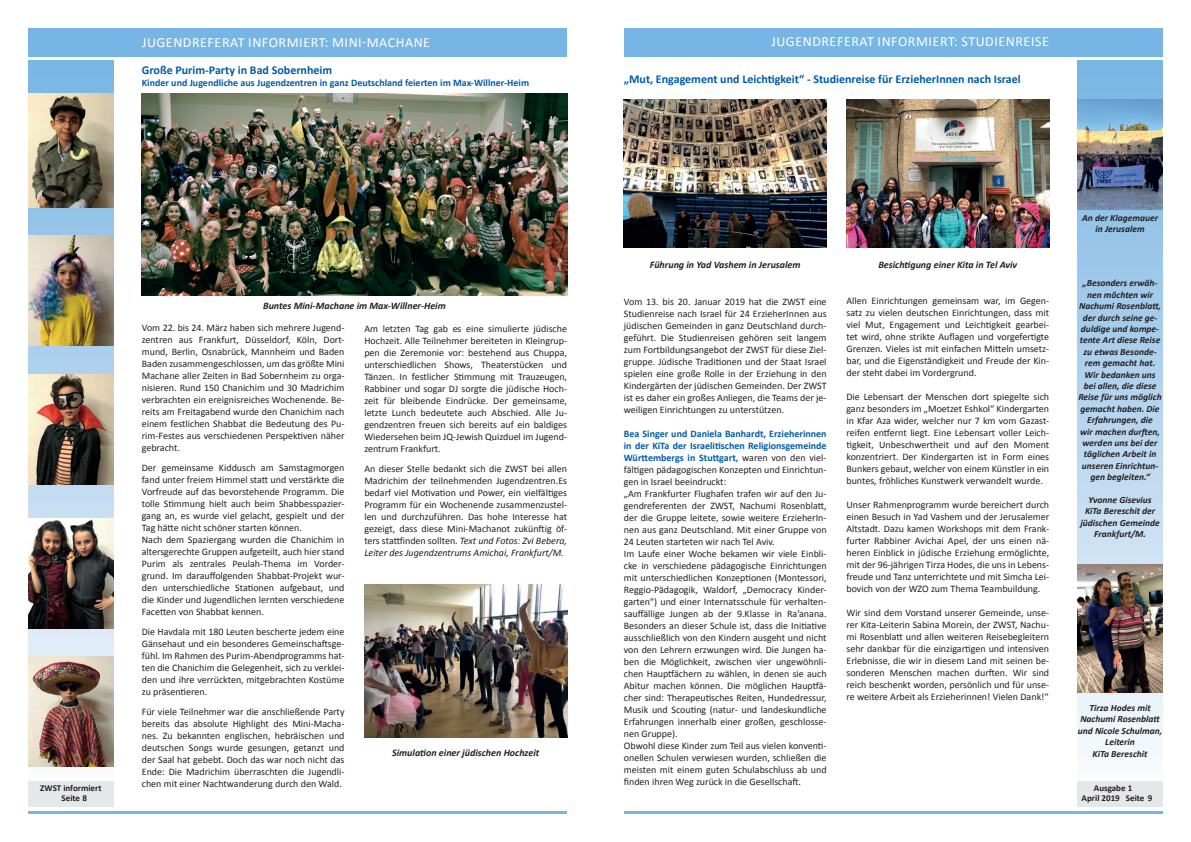
<style>
.page{position:relative;width:1191px;height:842px;background:#fff}
.page>*{position:absolute;margin:0;border:0;box-sizing:border-box;transform-origin:0 0}
.t1{font:14px "Calibri";letter-spacing:.04em;color:#fff}
.t2{font:700 12px "Calibri";color:#015aaa}
.t3{font:10px/12px "Calibri";color:#231f20;text-align:justify}
.t4{font:italic 700 10px "Calibri";color:#231f20}
.t5{font:700 10px "Calibri";color:#015aaa}
.t6{font:italic 700 9.5px/11.4px "Calibri";color:#231f20;text-align:center}
.t7{font:700 9px/10.8px "Calibri";color:#231f20}
.s1{font-weight:700;color:#015aaa}
.s2{font-style:italic}
</style>
<div class="page">
<div style="left:28px;top:28px;width:539px;height:29px;background:#77b6e4"></div>
<svg style="left:28px;top:61px;width:85px;height:595px;background:#abcde9"></svg>
<svg style="left:1077px;top:61px;width:85px;height:693px;background:#b5d4ee"></svg>
<div style="left:28px;top:780px;width:85px;height:26px;background:#e6e7e9"></div>
<div style="left:1077px;top:780px;width:85px;height:26px;background:#e6e7e9"></div>
<hr style="left:28px;top:811px;width:539px;height:3px;background:#77b6e4">
<div style="left:624px;top:28px;width:538px;height:29px;background:#77b6e4"></div>
<hr style="left:624px;top:811px;width:538px;height:3px;background:#77b6e4">
<img style="left:624px;top:99px;width:202px;height:149px">
<img style="left:1077px;top:99px;width:85px;height:110px">
<img style="left:1077px;top:564px;width:85px;height:129px">
<img style="left:846px;top:99px;width:203px;height:149px">
<img style="left:142px;top:94px;width:425px;height:201px">
<img style="left:28px;top:235px;width:85px;height:111px">
<img style="left:28px;top:374px;width:85px;height:110px">
<img style="left:28px;top:518px;width:85px;height:110px">
<img style="left:28px;top:94px;width:85px;height:113px">
<img style="left:28px;top:656px;width:85px;height:111px">
<img style="left:364px;top:585px;width:203px;height:152px">
<h1 class="t1" style="left:142px;top:34px;width:289px">JUGENDREFERAT INFORMIERT: MINI-MACHANE</h1>
<h1 class="t1" style="left:771px;top:33px;width:279px">JUGENDREFERAT INFORMIERT: STUDIENREISE</h1>
<p class="t2" style="left:624px;top:72px;width:398px">„Mut, Engagement und Leichtigkeit“ - Studienreise für ErzieherInnen nach Israel</p>
<p class="t2" style="left:142px;top:62px;width:192px">Große Purim-Party in Bad Sobernheim</p>
<p class="t5" style="left:142px;top:76px;width:389px">Kinder und Jugendliche aus Jugendzentren in ganz Deutschland feierten im Max-Willner-Heim</p>
<p class="t6" style="left:1082px;top:211px;width:77px">An der Klagemauer in Jerusalem</p>
<p class="t4" style="left:650px;top:259px;width:152px">Führung in Yad Vashem in Jerusalem</p>
<p class="t3" style="left:624px;top:296px;width:204px">Vom 13. bis 20. Januar 2019 hat die ZWST eine Studienreise nach Israel für 24 ErzieherInnen aus jüdischen Gemeinden in ganz Deutschland durch&shy;geführt. Die Studienreisen gehören seit langem zum Fortbildungsangebot der ZWST für diese Ziel&shy;gruppe. Jüdische Traditionen und der Staat Israel spielen eine große Rolle in der Erziehung in den Kindergärten der jüdischen Gemeinden. Der ZWST ist es daher ein großes Anliegen, die Teams der je&shy;weiligen Einrichtungen zu unterstützen.</p>
<p class="t3" style="left:624px;top:428px;width:204px;text-align:left"><span class="s1">Bea Singer und Daniela Banhardt, Erzieherinnen in der KiTa der Israelitischen Religionsgemeinde Württembergs in Stuttgart,</span> waren von den viel&shy;fältigen pädagogischen Konzepten und Einrichtun&shy;gen in Israel beeindruckt:<br>„Am Frankfurter Flughafen trafen wir auf den Ju&shy;gendreferenten der ZWST, Nachumi Rosenblatt, der die Gruppe leitete, sowie weitere ErzieherIn&shy;nen aus ganz Deutschland. Mit einer Gruppe von 24 Leuten starteten wir nach Tel Aviv.<br>Im Laufe einer Woche bekamen wir viele Einbli&shy;cke in verschiedene pädagogische Einrichtungen mit unterschiedlichen Konzeptionen (Montessori, Reggio-Pädagogik, Waldorf, „Democracy Kinder&shy;garten“) und einer Internatsschule für verhalten&shy;sauffällige Jungen ab der 9.Klasse in Ra’anana.<br>Besonders an dieser Schule ist, dass die Initiative ausschließlich von den Kindern ausgeht und nicht von den Lehrern erzwungen wird. Die Jungen ha&shy;ben die Möglichkeit, zwischen vier ungewöhnli&shy;chen Hauptfächern zu wählen, in denen sie auch Abitur machen können. Die möglichen Hauptfä&shy;cher sind: Therapeutisches Reiten, Hundedressur, Musik und Scouting (natur- und landeskundliche Erfahrungen innerhalb einer großen, geschlosse&shy;nen Gruppe).<br>Obwohl diese Kinder zum Teil aus vielen konventi&shy;onellen Schulen verwiesen wurden, schließen die meisten mit einem guten Schulabschluss ab und finden ihren Weg zurück in die Gesellschaft.</p>
<p class="t4" style="left:878px;top:259px;width:140px">Besichtigung einer Kita in Tel Aviv</p>
<p class="t6" style="left:1078px;top:277px;width:85px">„Besonders erwäh&shy;nen möchten wir<br>Nachumi Rosenblatt, der durch seine ge&shy;duldige und kompe&shy;tente Art diese Reise zu etwas Besonde&shy;rem gemacht hat.<br>Wir bedanken uns bei allen, die diese<br>Reise für uns möglich gemacht haben. Die<br>Erfahrungen, die<br>wir machen durften, werden uns bei der täglichen Arbeit in unseren Einrichtun&shy;gen begleiten.“</p>
<p class="t6" style="left:1080px;top:494px;width:81px">Yvonne Gisevius<br>KiTa Bereschit der jüdischen Gemeinde<br>Frankfurt/M.</p>
<p class="t3" style="left:846px;top:295px;width:204px">Allen Einrichtungen gemeinsam war, im Gegen&shy;satz zu vielen deutschen Einrichtungen, dass mit viel Mut, Engagement und Leichtigkeit gearbei&shy;tet wird, ohne strikte Auflagen und vorgefertigte Grenzen. Vieles ist mit einfachen Mitteln umsetz&shy;bar, und die Eigenständigkeit und Freude der Kin&shy;der steht dabei im Vordergrund.</p>
<p class="t3" style="left:846px;top:391px;width:204px">Die Lebensart der Menschen dort spiegelte sich ganz besonders im „Moetzet Eshkol“ Kindergarten in Kfar Aza wider, welcher nur 7 km vom Gazast&shy;reifen entfernt liegt. Eine Lebensart voller Leich&shy;tigkeit, Unbeschwertheit und auf den Moment konzentriert. Der Kindergarten ist in Form eines Bunkers gebaut, welcher von einem Künstler in ein buntes, fröhliches Kunstwerk verwandelt wurde.</p>
<p class="t3" style="left:846px;top:499px;width:204px">Unser Rahmenprogramm wurde bereichert durch einen Besuch in Yad Vashem und der Jerusalemer Altstadt. Dazu kamen Workshops mit dem Frank&shy;furter Rabbiner Avichai Apel, der uns einen nä&shy;heren Einblick in jüdische Erziehung ermöglichte, mit der 96-jährigen Tirza Hodes, die uns in Lebens&shy;freude und Tanz unterrichtete und mit Simcha Lei&shy;bovich von der WZO zum Thema Teambuildung.</p>
<p class="t3" style="left:846px;top:607px;width:204px">Wir sind dem Vorstand unserer Gemeinde, unse&shy;rer Kita-Leiterin Sabina Morein, der ZWST, Nachu&shy;mi Rosenblatt und allen weiteren Reisebegleitern sehr dankbar für die einzigartigen und intensiven Erlebnisse, die wir in diesem Land mit seinen be&shy;sonderen Menschen machen durften. Wir sind reich beschenkt worden, persönlich und für unse&shy;re weitere Arbeit als Erzieherinnen! Vielen Dank!“</p>
<p class="t4" style="left:263px;top:300px;width:184px">Buntes Mini-Machane im Max-Willner-Heim</p>
<p class="t3" style="left:142px;top:322px;width:204px">Vom 22. bis 24. März haben sich mehrere Jugend&shy;zentren aus Frankfurt, Düsseldorf, Köln, Dort&shy;mund, Berlin, Osnabrück, Mannheim und Baden Baden zusammengeschlossen, um das größte Mini Machane aller Zeiten in Bad Sobernheim zu orga&shy;nisieren. Rund 150 Chanichim und 30 Madrichim verbrachten ein ereignisreiches Wochenende. Be&shy;reits am Freitagabend wurde den Chanichim nach einem festlichen Shabbat die Bedeutung des Pu&shy;rim-Festes aus verschiedenen Perspektiven näher gebracht.</p>
<p class="t3" style="left:142px;top:462px;width:204px;text-align:left">Der gemeinsame Kiddusch am Samstagmorgen fand unter freiem Himmel statt und verstärkte die Vorfreude auf das bevorstehende Programm. Die tolle Stimmung hielt auch beim Shabbesspazier&shy;gang an, es wurde viel gelacht, gespielt und der Tag hätte nicht schöner starten können.<br>Nach dem Spaziergang wurden die Chanichim in altersgerechte Gruppen aufgeteilt, auch hier stand Purim als zentrales Peulah-Thema im Vorder&shy;grund. Im darauffolgenden Shabbat-Projekt wur&shy;den unterschiedliche Stationen aufgebaut, und die Kinder und Jugendlichen lernten verschiedene Facetten von Shabbat kennen.</p>
<p class="t3" style="left:142px;top:626px;width:204px">Die Havdala mit 180 Leuten bescherte jedem eine Gänsehaut und ein besonderes Gemeinschaftsge&shy;fühl. Im Rahmen des Purim-Abendprogramms hat&shy;ten die Chanichim die Gelegenheit, sich zu verklei&shy;den und ihre verrückten, mitgebrachten Kostüme zu präsentieren.</p>
<p class="t3" style="left:142px;top:706px;width:204px">Für viele Teilnehmer war die anschließende Party bereits das absolute Highlight des Mini-Macha&shy;nes. Zu bekannten englischen, hebräischen und deutschen Songs wurde gesungen, getanzt und der Saal hat gebebt. Doch das war noch nicht das Ende: Die Madrichim überraschten die Jugendli&shy;chen mit einer Nachtwanderung durch den Wald.</p>
<p class="t3" style="left:364px;top:322px;width:204px">Am letzten Tag gab es eine simulierte jüdische Hochzeit. Alle Teilnehmer bereiteten in Kleingrup&shy;pen die Zeremonie vor: bestehend aus Chuppa, unterschiedlichen Shows, Theaterstücken und Tänzen. In festlicher Stimmung mit Trauzeugen, Rabbiner und sogar DJ sorgte die jüdische Hoch&shy;zeit für bleibende Eindrücke. Der gemeinsame, letzte Lunch bedeutete auch Abschied. Alle Ju&shy;gendzentren freuen sich bereits auf ein baldiges Wiedersehen beim JQ-Jewish Quizduel im Jugend&shy;zentrum Frankfurt.</p>
<p class="t3" style="left:364px;top:462px;width:204px">An dieser Stelle bedankt sich die ZWST bei allen Madrichim der teilnehmenden Jugendzentren.Es bedarf viel Motivation und Power, ein vielfältiges Programm für ein Wochenende zusammenzustel&shy;len und durchzuführen. Das hohe Interesse hat gezeigt, dass diese Mini-Machanot zukünftig öf&shy;ters stattfinden sollten. <span class="s2">Text und Fotos: Zvi Bebera, Leiter des Jugendzentrums Amichai, Frankfurt/M.</span></p>
<p class="t6" style="left:1077px;top:702px;width:86px">Tirza Hodes mit<br>Nachumi Rosenblatt und Nicole Schulman,<br>Leiterin<br>KiTa Bereschit</p>
<p class="t4" style="left:392px;top:747px;width:149px">Simulation einer jüdischen Hochzeit</p>
<p class="t7" style="left:62px;top:783px;width:41px;text-indent:-21px">ZWST informiert<br>Seite 8</p>
<p class="t7" style="left:1081px;top:783px;width:72px;text-indent:12px">Ausgabe 1<br>April 2019 Seite 9</p>
</div>
